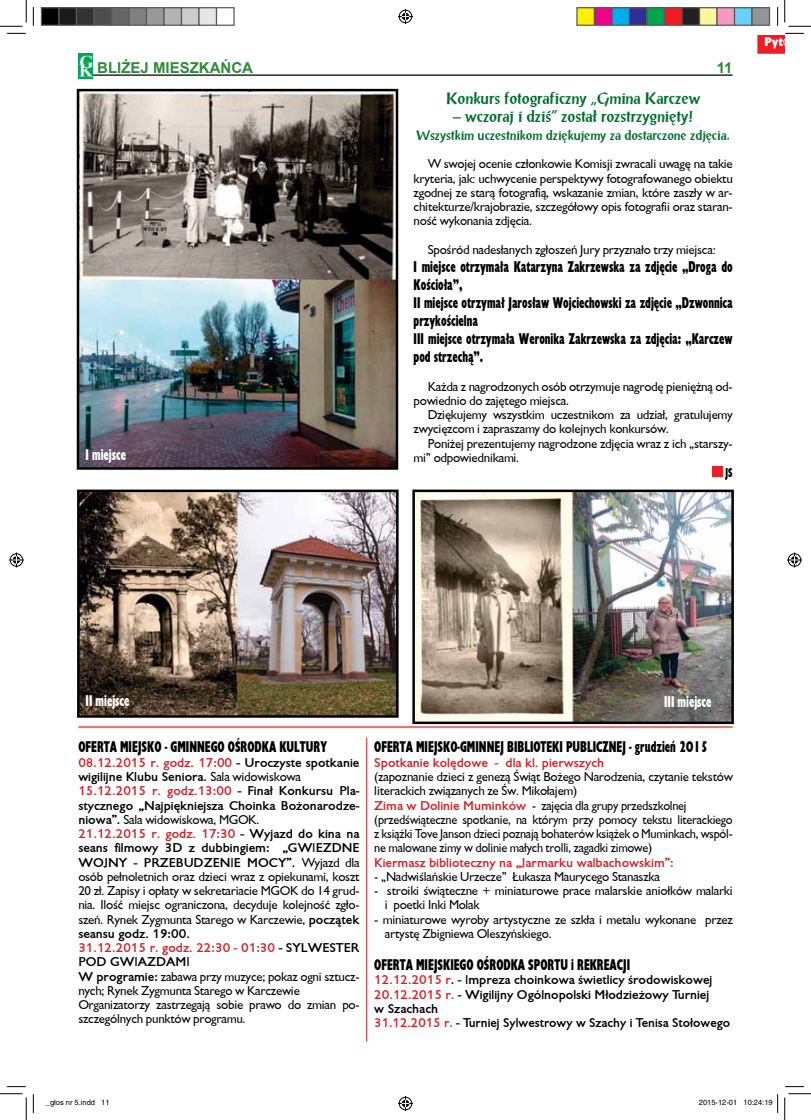
<style>
.page{position:relative;width:811px;height:1120px;background:#fff}
.page>*{position:absolute;margin:0;border:0;box-sizing:border-box;transform-origin:0 0}
.t1{font:15px/18px "EFN Gilead Black Cnd";color:#000}
.t2{font:15px "EFN Gregorio";color:#006f2e}
.t3{font:15px "EFN Gilead Black Cnd";color:#fff}
.t4{font:700 15px "Arial";color:#2f8a39}
.t5{font:12.5px "EFN Gregorio";color:#006f2e}
.t6{font:12.5px "EFN Gilead Black Cnd";color:#000;scale:.95 1}
.t7{font:11.88px/14.2px "EFN Gilead";color:#000}
.t8{font:700 11.88px/14.2px "EFN Gilead";color:#000}
.t9{font:700 11.88px "EFN Gilead";color:#d2232a}
.t10{font:900 11.88px "EFN Gilead";color:#fff}
.t11{font:7.5px "Helvetica";color:#000}
.s1{font-weight:700;color:#d2232a}
.s2{font-weight:700}
.s3{color:#d2232a}
</style>
<div class="page">
<hr style="left:78px;top:74px;width:654px;height:2px;background:#000">
<img style="left:78px;top:53px;width:15px;height:25px">
<hr style="left:366px;top:737px;width:1px;height:304px;background:#ed1d24">
<div style="left:712px;top:466px;width:10px;height:11px;background:#ed1d24"></div>
<img style="left:80px;top:92px;width:315px;height:374px">
<div style="left:77px;top:89px;width:321px;height:380px;border:2px solid #000"></div>
<img style="left:80px;top:492px;width:315px;height:222px">
<div style="left:77px;top:489px;width:321px;height:228px;border:2px solid #000"></div>
<img style="left:415px;top:492px;width:316px;height:228px">
<div style="left:412px;top:489px;width:322px;height:234px;border:2px solid #000"></div>
<hr style="left:78px;top:726px;width:654px;height:1px;background:#ed1d24">
<svg style="left:7px;top:33px;width:19px;height:1px"></svg>
<svg style="left:757px;top:33px;width:47px;height:21px"></svg>
<svg style="left:33px;top:7px;width:1px;height:19px"></svg>
<svg style="left:33px;top:1094px;width:1px;height:18px"></svg>
<svg style="left:777px;top:7px;width:1px;height:19px"></svg>
<svg style="left:0;top:0;width:27px;height:27px"></svg>
<svg style="left:0;top:1093px;width:27px;height:26px"></svg>
<svg style="left:784px;top:0;width:27px;height:27px"></svg>
<svg style="left:784px;top:1093px;width:27px;height:26px"></svg>
<svg style="left:398px;top:9px;width:15px;height:15px"></svg>
<svg style="left:398px;top:1096px;width:15px;height:14px"></svg>
<svg style="left:9px;top:552px;width:15px;height:15px"></svg>
<svg style="left:787px;top:552px;width:15px;height:15px"></svg>
<div style="left:41px;top:8px;width:18px;height:17px;background:#000"></div>
<div style="left:41px;top:7px;width:19px;height:19px;border:1px solid #595959"></div>
<div style="left:59px;top:8px;width:17px;height:17px;background:#1a1a1a"></div>
<div style="left:58px;top:7px;width:19px;height:19px;border:1px solid #595959"></div>
<div style="left:76px;top:8px;width:18px;height:17px;background:#333"></div>
<div style="left:76px;top:7px;width:19px;height:19px;border:1px solid #595959"></div>
<div style="left:94px;top:8px;width:17px;height:17px;background:#4d4d4d"></div>
<div style="left:93px;top:7px;width:19px;height:19px;border:1px solid #595959"></div>
<div style="left:111px;top:8px;width:18px;height:17px;background:#666"></div>
<div style="left:111px;top:7px;width:19px;height:19px;border:1px solid #595959"></div>
<div style="left:129px;top:8px;width:17px;height:17px;background:#808080"></div>
<div style="left:128px;top:7px;width:19px;height:19px;border:1px solid #595959"></div>
<div style="left:146px;top:8px;width:18px;height:17px;background:#999"></div>
<div style="left:146px;top:7px;width:19px;height:19px;border:1px solid #595959"></div>
<div style="left:164px;top:8px;width:17px;height:17px;background:#b3b3b3"></div>
<div style="left:163px;top:7px;width:19px;height:19px;border:1px solid #595959"></div>
<div style="left:181px;top:8px;width:18px;height:17px;background:#ccc"></div>
<div style="left:181px;top:7px;width:19px;height:19px;border:1px solid #595959"></div>
<div style="left:199px;top:8px;width:17px;height:17px;background:#e6e6e6"></div>
<div style="left:198px;top:7px;width:19px;height:19px;border:1px solid #595959"></div>
<div style="left:216px;top:7px;width:19px;height:19px;border:1px solid #595959"></div>
<div style="left:577px;top:8px;width:17px;height:17px;background:#fff101"></div>
<div style="left:576px;top:7px;width:19px;height:19px;border:1px solid #595959"></div>
<div style="left:594px;top:8px;width:18px;height:17px;background:#ed028c"></div>
<div style="left:594px;top:7px;width:18px;height:19px;border:1px solid #595959"></div>
<div style="left:612px;top:8px;width:17px;height:17px;background:#00aeef"></div>
<div style="left:611px;top:7px;width:19px;height:19px;border:1px solid #595959"></div>
<div style="left:629px;top:8px;width:18px;height:17px;background:#2e3092"></div>
<div style="left:629px;top:7px;width:18px;height:19px;border:1px solid #595959"></div>
<div style="left:647px;top:8px;width:17px;height:17px;background:#00a54f"></div>
<div style="left:646px;top:7px;width:19px;height:19px;border:1px solid #595959"></div>
<div style="left:664px;top:8px;width:18px;height:17px;background:#ee1d23"></div>
<div style="left:664px;top:7px;width:18px;height:19px;border:1px solid #595959"></div>
<div style="left:682px;top:8px;width:17px;height:17px;background:#231f20"></div>
<div style="left:681px;top:7px;width:19px;height:19px;border:1px solid #595959"></div>
<div style="left:699px;top:8px;width:18px;height:17px;background:#fff79a"></div>
<div style="left:699px;top:7px;width:18px;height:19px;border:1px solid #595959"></div>
<div style="left:717px;top:8px;width:17px;height:17px;background:#f499c2"></div>
<div style="left:716px;top:7px;width:19px;height:19px;border:1px solid #595959"></div>
<div style="left:734px;top:8px;width:18px;height:17px;background:#6bcff6"></div>
<div style="left:734px;top:7px;width:18px;height:19px;border:1px solid #595959"></div>
<div style="left:752px;top:8px;width:17px;height:17px;background:#939598"></div>
<div style="left:751px;top:7px;width:19px;height:19px;border:1px solid #595959"></div>
<svg style="left:777px;top:1094px;width:1px;height:18px"></svg>
<p class="t4" style="left:97px;top:58px;width:157px">BLIŻEJ MIESZKAŃCA</p>
<p class="t4" style="left:717px;top:58px;width:17px">11</p>
<p class="t3" style="left:86px;top:445px;width:42px">I miejsce</p>
<p class="t2" style="left:446px;top:88px;width:256px">Konkurs fotograficzny „Gmina Karczew</p>
<p class="t2" style="left:453px;top:106px;width:242px">– wczoraj i dziś” został rozstrzygnięty!</p>
<p class="t5" style="left:416px;top:127px;width:315px">Wszystkim uczestnikom dziękujemy za dostarczone zdjęcia.</p>
<p class="t7" style="left:414px;top:157px;width:320px;text-align:justify;text-indent:14px">W swojej ocenie członkowie Komisji zwracali uwagę na takie kryteria, jak: uchwycenie perspektywy fotografowanego obiektu zgodnej ze starą fotografią, wskazanie zmian, które zaszły w ar&shy;chitekturze/krajobrazie, szczegółowy opis fotografii oraz staran&shy;ność wykonania zdjęcia.</p>
<p class="t7" style="left:428px;top:243px;width:289px">Spośród nadesłanych zgłoszeń Jury przyznało trzy miejsca:</p>
<p class="t1" style="left:414px;top:258px;width:320px">I miejsce otrzymała Katarzyna Zakrzewska za zdjęcie „Droga do Kościoła”,<br>II miejsce otrzymał Jarosław Wojciechowski za zdjęcie „Dzwonnica przykościelna<br>III miejsce otrzymała Weronika Zakrzewska za zdjęcia: „Karczew pod strzechą”.</p>
<p class="t7" style="left:414px;top:379px;width:320px;text-indent:14px">Każda z nagrodzonych osób otrzymuje nagrodę pieniężną od&shy;powiednio do zajętego miejsca.</p>
<p class="t7" style="left:414px;top:408px;width:320px;text-indent:14px">Dziękujemy wszystkim uczestnikom za udział, gratulujemy zwycięzcom i zapraszamy do kolejnych konkursów.</p>
<p class="t7" style="left:414px;top:436px;width:320px;text-indent:14px">Poniżej prezentujemy nagrodzone zdjęcia wraz z ich „starszy&shy;mi” odpowiednikami.</p>
<p class="t6" style="left:725px;top:464px;width:9px">JS</p>
<p class="t10" style="left:764px;top:35px;width:44px">Pyt@nia</p>
<p class="t3" style="left:86px;top:691px;width:45px">II miejsce</p>
<p class="t3" style="left:664px;top:692px;width:49px">III miejsce</p>
<p class="t1" style="left:78px;top:738px;width:250px">OFERTA MIEJSKO - GMINNEGO OŚRODKA KULTURY</p>
<p class="t7" style="left:78px;top:755px;width:283px"><span class="s1">08.12.2015 r. godz. 17:00</span> <span class="s2">- Uroczyste spotkanie wigilijne Klubu Seniora.</span> Sala widowiskowa <span class="s1">15.12.2015 r. godz.13:00</span> <span class="s2">- Finał Konkursu Pla&shy;stycznego „Najpiękniejsza Choinka Bożonarodze&shy;niowa”.</span> Sala widowiskowa, MGOK.<br><span class="s1">21.12.2015 r. godz. 17:30</span> <span class="s2">- Wyjazd do kina na seans filmowy 3D z dubbingiem: „GWIEZDNE WOJNY - PRZEBUDZENIE MOCY”.</span> Wyjazd dla osób pełnoletnich oraz dzieci wraz z opiekunami, koszt 20 zł. Zapisy i opłaty w sekretariacie MGOK do 14 grud&shy;nia. Ilość miejsc ograniczona, decyduje kolejność zgło&shy;szeń. Rynek Zygmunta Starego w Karczewie, <span class="s2">początek seansu godz. 19:00.<br></span><span class="s1">31.12.2015 r. godz. 22:30 - 01:30</span> <span class="s2">- SYLWESTER POD GWIAZDAMI<br>W programie:</span> zabawa przy muzyce; pokaz ogni sztucz&shy;nych; Rynek Zygmunta Starego w Karczewie Organizatorzy zastrzegają sobie prawo do zmian po&shy;szczególnych punktów programu.</p>
<p class="t1" style="left:374px;top:738px;width:147px">OFERTA MIEJSKO-GMINNEJ Bibliotek</p>
<p class="t1" style="left:559px;top:738px;width:150px">I Publiczn EJ - grudzień 2015</p>
<p class="t9" style="left:374px;top:754px;width:231px">Spotkanie kolędowe - dla kl. pierwszych</p>
<p class="t7" style="left:374px;top:769px;width:360px">(zapoznanie dzieci z genezą Świąt Bożego Narodzenia, czytanie tekstów literackich związanych ze Św. Mikołajem)<br><span class="s1">Zima w Dolinie Muminków</span> - zajęcia dla grupy przedszkolnej (przedświąteczne spotkanie, na którym przy pomocy tekstu literackiego z książki Tove Janson dzieci poznają bohaterów książek o Muminkach, wspól&shy;ne malowane zimy w dolinie małych trolli, zagadki zimowe)</p>
<p class="t9" style="left:374px;top:854px;width:301px">Kiermasz biblioteczny na „Jarmarku walbachowskim”:</p>
<p class="t7" style="left:374px;top:869px;width:287px">- „Nadwiślańskie Urzecze” Łukasza Maurycego Stanaszka</p>
<p class="t7" style="left:385px;top:883px;width:349px;text-indent:-11px">- stroiki świąteczne + miniaturowe prace malarskie aniołków malarki i poetki Inki Molak</p>
<p class="t7" style="left:385px;top:912px;width:349px;text-indent:-11px">- miniaturowe wyroby artystyczne ze szkła i metalu wykonane przez artystę Zbigniewa Oleszyńskiego.</p>
<p class="t1" style="left:374px;top:955px;width:257px">OFERTA MIEJSKIEGO OŚRODKA SPORTU i REKREACJI</p>
<p class="t8" style="left:374px;top:972px;width:357px"><span class="s3">12.12.2015 r</span>. - Impreza choinkowa świetlicy środowiskowej <span class="s3">20.12.2015 r.</span> - Wigilijny Ogólnopolski Młodzieżowy Turniej<br>w Szachach<br><span class="s3">31.12.2015 r.</span> - Turniej Sylwestrowy w Szachy i Tenisa Stołowego</p>
<p class="t11" style="left:46px;top:1097px;width:65px">_głos nr 5.indd 11</p>
<p class="t11" style="left:699px;top:1097px;width:75px">2015-12-01 10:24:19</p>
</div>
